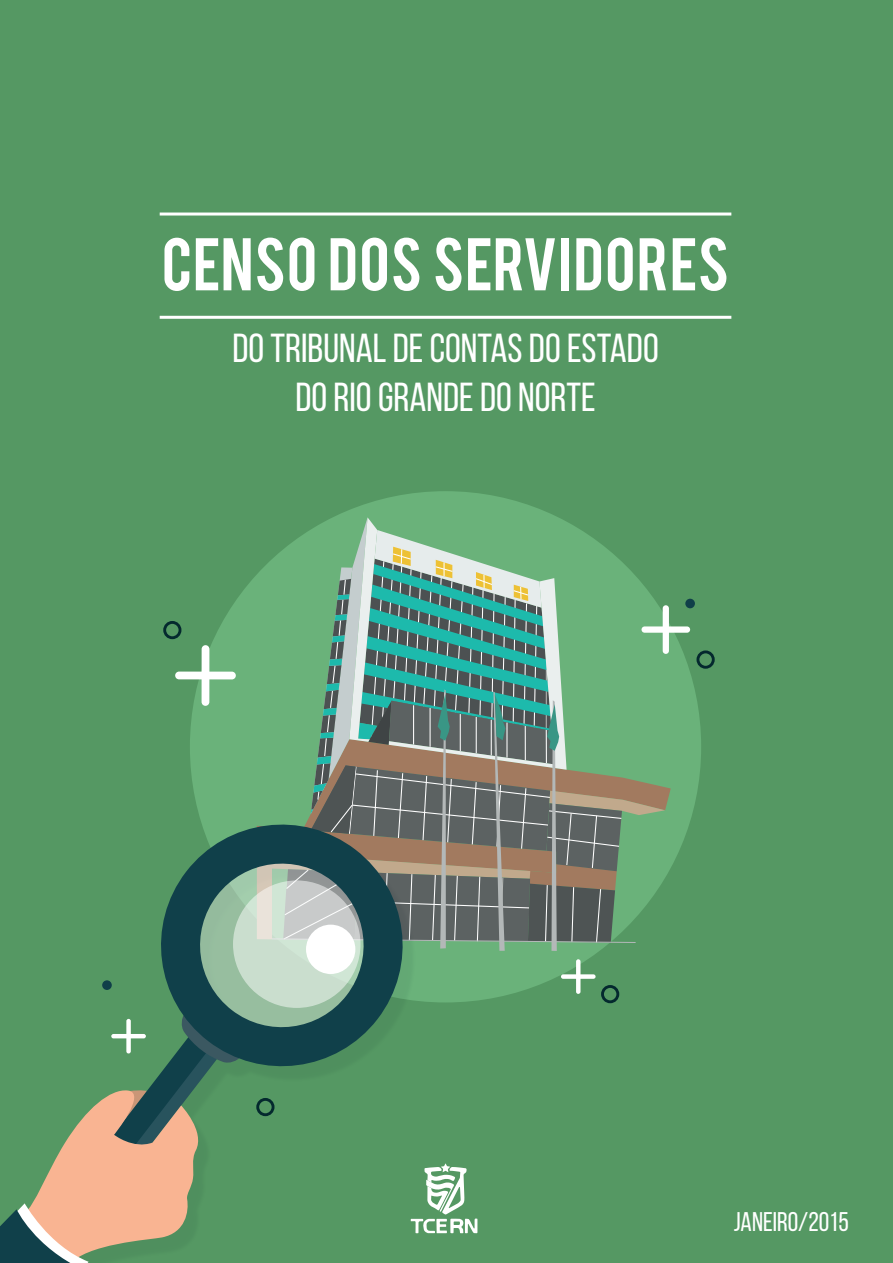
<style>
.page{position:relative;width:893px;height:1263px;background:#559863}
.page>*{position:absolute;margin:0;border:0;box-sizing:border-box;transform-origin:0 0}
.t1{font:58.5px "Bebas";letter-spacing:.02em;color:#fff}
.t2{font:40.5px/48.6px "Bebas Neue";color:#fff;text-align:center}
.t3{font:27px "Bebas Neue";color:#fff}
</style>
<div class="page">
<div style="left:696px;top:650px;width:19px;height:19px;border:3px solid #04292e;border-radius:50%"></div>
<div style="left:685px;top:599px;width:10px;height:9px;background:#103f49;border-radius:50%"></div>
<hr style="left:160px;top:316px;width:571px;height:3px;background:#fff">
<hr style="left:160px;top:212px;width:571px;height:3px;background:#fff">
<svg style="left:0;top:517px;width:690px;height:746px"></svg>
<h1 class="t1" style="left:162px;top:222px;width:569px">CENSo DOS SERVIDORES</h1>
<p class="t2" style="left:232px;top:323px;width:428px">DO TRIBUNAL DE CONTAS DO ESTADO<br>DO RIO GRANDE DO NORTE</p>
<p class="t3" style="left:734px;top:1207px;width:117px">JANEIRO/2015</p>
</div>
